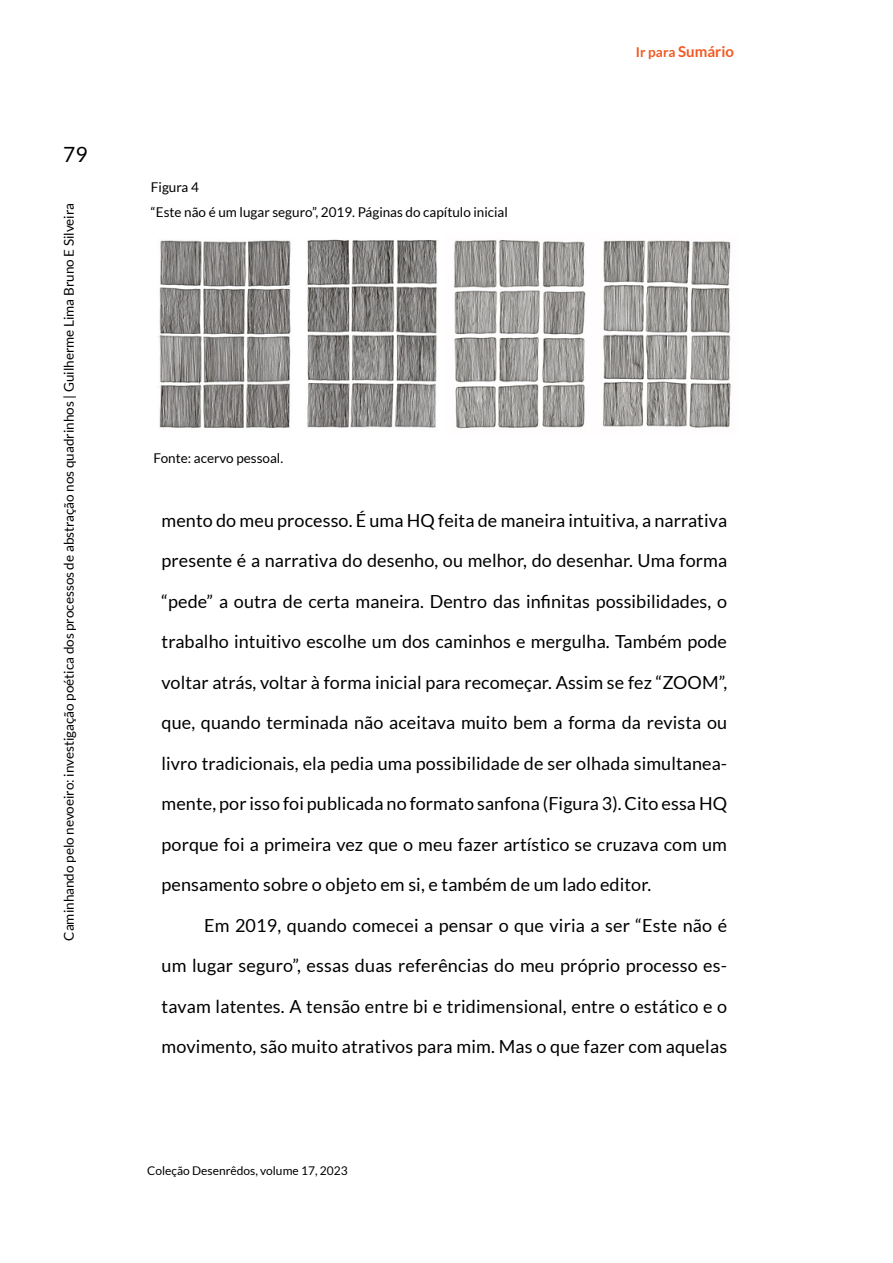
<style>
.page{position:relative;width:893px;height:1263px;background:#fff}
.page>*{position:absolute;margin:0;border:0;box-sizing:border-box;transform-origin:0 0}
.t1{font:21px "Lato";color:#000}
.t2{font:18px "Lato";letter-spacing:.005em;color:#000}
.t3{font:700 15px "Lato";color:#f15922}
.t4{font:13.5px/25.2px "Lato";color:#000}
.t5{font:12px "Lato";color:#000}
.s1{font-size:13.5px}
</style>
<div class="page">
<img style="left:158px;top:239px;width:573px;height:190px">
<p class="t1" style="left:63px;top:143px;width:26px">79</p>
<p class="t4" style="left:56px;top:940px;width:739px;rotate:-90deg">Caminhando pelo nevoeiro: investigação poética dos processos de abstração nos quadrinhos | Guilherme Lima Bruno E Silveira</p>
<p class="t4" style="left:151px;top:174px;width:358px">Figura 4<br>“Este não é um lugar seguro”, 2019. Páginas do capítulo inicial</p>
<p class="t4" style="left:154px;top:446px;width:131px">Fonte: acervo pessoal.</p>
<p class="t3" style="left:636px;top:43px;width:100px"><span class="s1">Ir para</span> Sumário</p>
<p class="t2" style="left:162px;top:510px;width:567px">mento do meu processo. É uma HQ feita de maneira intuitiva, a narrativa</p>
<p class="t2" style="left:162px;top:550px;width:567px">presente é a narrativa do desenho, ou melhor, do desenhar. Uma forma</p>
<p class="t2" style="left:162px;top:591px;width:567px">“pede” a outra de certa maneira. Dentro das infinitas possibilidades, o</p>
<p class="t2" style="left:162px;top:631px;width:567px">trabalho intuitivo escolhe um dos caminhos e mergulha. Também pode</p>
<p class="t2" style="left:162px;top:672px;width:567px">voltar atrás, voltar à forma inicial para recomeçar. Assim se fez “ZOOM”,</p>
<p class="t2" style="left:162px;top:712px;width:567px">que, quando terminada não aceitava muito bem a forma da revista ou</p>
<p class="t2" style="left:162px;top:753px;width:567px">livro tradicionais, ela pedia uma possibilidade de ser olhada simultanea-</p>
<p class="t2" style="left:162px;top:793px;width:567px">mente, por isso foi publicada no formato sanfona (Figura 3). Cito essa HQ</p>
<p class="t2" style="left:162px;top:834px;width:567px">porque foi a primeira vez que o meu fazer artístico se cruzava com um</p>
<p class="t2" style="left:162px;top:874px;width:491px">pensamento sobre o objeto em si, e também de um lado editor.</p>
<p class="t2" style="left:204px;top:915px;width:525px">Em 2019, quando comecei a pensar o que viria a ser “Este não é</p>
<p class="t2" style="left:162px;top:955px;width:567px">um lugar seguro”, essas duas referências do meu próprio processo es-</p>
<p class="t2" style="left:162px;top:996px;width:567px">tavam latentes. A tensão entre bi e tridimensional, entre o estático e o</p>
<p class="t2" style="left:162px;top:1036px;width:567px">movimento, são muito atrativos para mim. Mas o que fazer com aquelas</p>
<p class="t5" style="left:147px;top:1164px;width:202px">Coleção Desenrêdos, volume 17, 2023</p>
</div>
